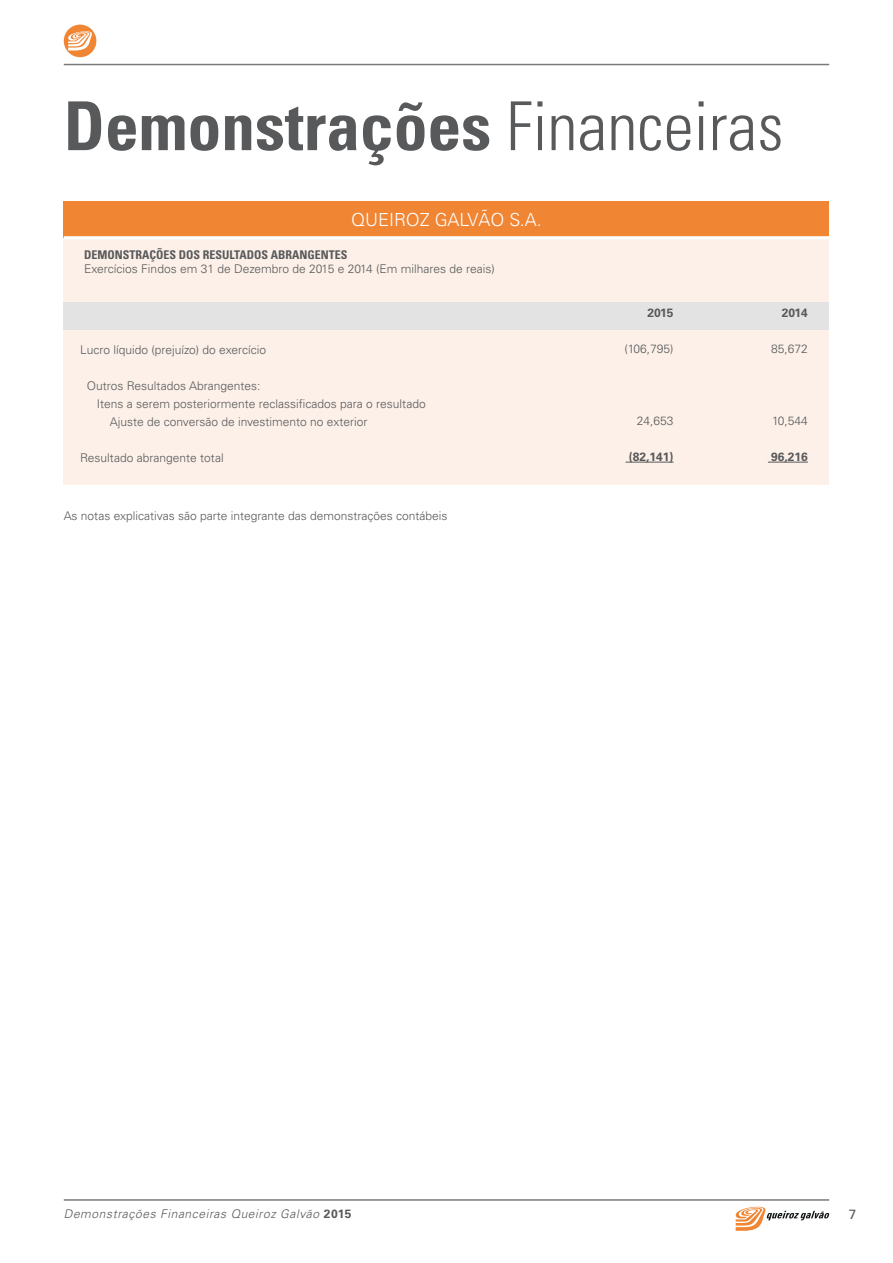
<style>
.page{position:relative;width:893px;height:1263px;background:#fff}
.page>*{position:absolute;margin:0;border:0;box-sizing:border-box;transform-origin:0 0}
.t1{font:700 condensed 67.5px "Univers";color:#58595b}
.t2{font:300 18px "Univers";color:#fff}
.t3{font:13.5px "Univers";color:#58595b}
.t4{font:300 12px "Univers";color:#58595b}
.t5{font:italic 300 12px "Univers";letter-spacing:.05em;color:#58595b}
.t6{font:700 condensed 12px "Univers";color:#58595b}
.t7{font:700 12px "Univers";color:#58595b}
.s1{font-weight:300}
.s2{font-weight:700;font-style:normal}
</style>
<div class="page">
<svg style="left:735px;top:1207px;width:94px;height:24px"></svg>
<hr style="left:64px;top:1199px;width:765px;height:2px;background:#58595b">
<hr style="left:64px;top:64px;width:765px;height:1px;background:#58595b">
<div style="left:64px;top:25px;width:32px;height:32px;background:#f08534;border-radius:50%"></div>
<svg style="left:68px;top:31px;width:24px;height:20px"></svg>
<div style="left:64px;top:236px;width:765px;height:249px;background:#fcf0e8"></div>
<div style="left:64px;top:201px;width:765px;height:37px;background:#f08534"></div>
<hr style="left:64px;top:236px;width:765px;height:3px;background:#fff">
<div style="left:64px;top:302px;width:765px;height:28px;background:#e3e3e3"></div>
<hr style="left:625px;top:462px;width:49px;height:1px;background:#58595b">
<hr style="left:768px;top:462px;width:40px;height:1px;background:#58595b">
<h1 class="t1" style="left:64px;top:85px;width:721px">DEMONSTRAÇÕES <span class="s1">Financeiras</span></h1>
<h2 class="t2" style="left:351px;top:209px;width:192px">QUEIROZ GALVÃO S.A.</h2>
<p class="t6" style="left:84px;top:247px;width:265px">DEMONSTRAÇÕES DOS RESULTADOS ABRANGENTES</p>
<p class="t4" style="left:84px;top:261px;width:412px">Exercícios Findos em 31 de Dezembro de 2015 e 2014 (Em milhares de reais)</p>
<p class="t4" style="left:80px;top:342px;width:188px">Lucro líquido (prejuízo) do exercício</p>
<p class="t4" style="left:87px;top:378px;width:175px">Outros Resultados Abrangentes:</p>
<p class="t4" style="left:97px;top:396px;width:330px">Itens a serem posteriormente reclassificados para o resultado</p>
<p class="t4" style="left:110px;top:414px;width:259px">Ajuste de conversão de investimento no exterior</p>
<p class="t4" style="left:80px;top:450px;width:145px">Resultado abrangente total</p>
<p class="t4" style="left:64px;top:508px;width:385px">As notas explicativas são parte integrante das demonstrações contábeis</p>
<p class="t7" style="left:647px;top:306px;width:28px">2015</p>
<p class="t4" style="left:624px;top:341px;width:51px">(106,795)</p>
<p class="t4" style="left:637px;top:413px;width:38px">24,653</p>
<p class="t7" style="left:629px;top:450px;width:46px">(82,141)</p>
<p class="t7" style="left:782px;top:306px;width:28px">2014</p>
<p class="t4" style="left:771px;top:341px;width:38px">85,672</p>
<p class="t4" style="left:772px;top:413px;width:37px">10,544</p>
<p class="t7" style="left:771px;top:450px;width:38px">96,216</p>
<p class="t5" style="left:64px;top:1207px;width:289px">Demonstrações Financeiras Queiroz Galvão <span class="s2">2015</span></p>
<p class="t3" style="left:849px;top:1206px;width:9px">7</p>
</div>
